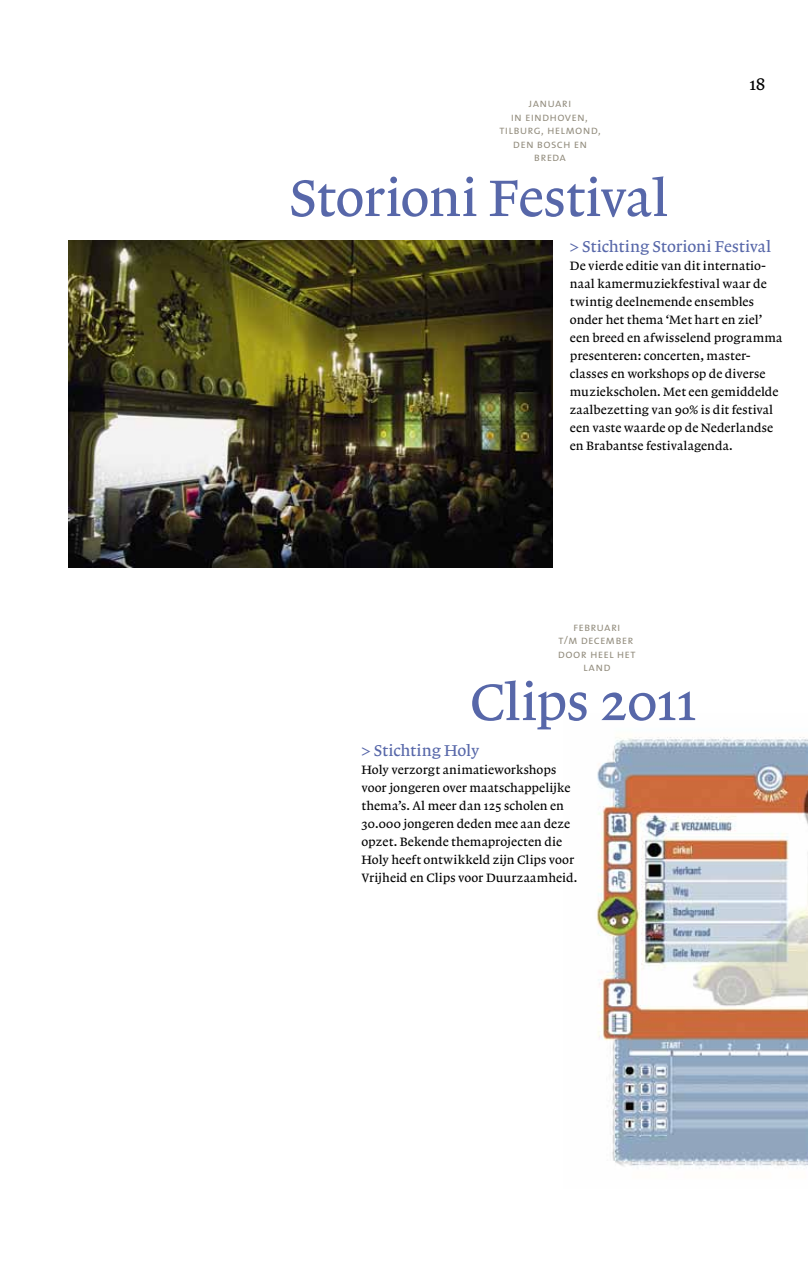
<style>
.page{position:relative;width:808px;height:1263px;background:#fff}
.page>*{position:absolute;margin:0;border:0;box-sizing:border-box;transform-origin:0 0}
.t1{font:54px "Lexicon No 1 A Roman Txt";letter-spacing:-.015em;color:#5767a9}
.t2{font:18px "Lexicon No 1 A Roman Txt";color:#000}
.t3{font:16.5px "Lexicon No 1 A Roman Txt";letter-spacing:-.005em;color:#5767a9}
.t4{font:12.75px/18px "Lexicon No 1 A Roman Txt";letter-spacing:.01em;color:#000}
.t5{font:12px/13.5px "The Sans Semi Light Caps";letter-spacing:.015em;color:#928c7d;text-align:center}
</style>
<div class="page">
<img style="left:68px;top:240px;width:485px;height:328px">
<img style="left:596px;top:737px;width:212px;height:432px">
<p class="t5" style="left:499px;top:96px;width:103px">januari<br>in eindhoven, tilburg, helmond, den bosch en breda</p>
<h1 class="t1" style="left:289px;top:168px;width:381px">Storioni Festival</h1>
<h2 class="t2" style="left:749px;top:74px;width:18px">18</h2>
<p class="t3" style="left:570px;top:237px;width:203px">&gt; Stichting Storioni Festival</p>
<p class="t4" style="left:570px;top:257px;width:214px">De vierde editie van dit internatio&shy;naal kamermuziekfestival waar de twintig deelnemende ensembles onder het thema ‘Met hart en ziel’ een breed en afwisselend programma presenteren: concerten, master&shy;classes en workshops op de diverse muziekscholen. Met een gemiddelde zaalbezetting van 90% is dit festival een vaste waarde op de Nederlandse en Brabantse festivalagenda.</p>
<p class="t5" style="left:558px;top:620px;width:79px">februari<br>t/m december door heel het land</p>
<h1 class="t1" style="left:470px;top:672px;width:228px">Clips 2011</h1>
<p class="t3" style="left:361px;top:741px;width:119px">&gt; Stichting Holy</p>
<p class="t4" style="left:361px;top:761px;width:217px">Holy verzorgt animatieworkshops voor jongeren over maatschappelijke thema’s. Al meer dan 125 scholen en 30.000 jongeren deden mee aan deze opzet. Bekende themaprojecten die Holy heeft ontwikkeld zijn Clips voor Vrijheid en Clips voor Duurzaamheid.</p>
</div>
